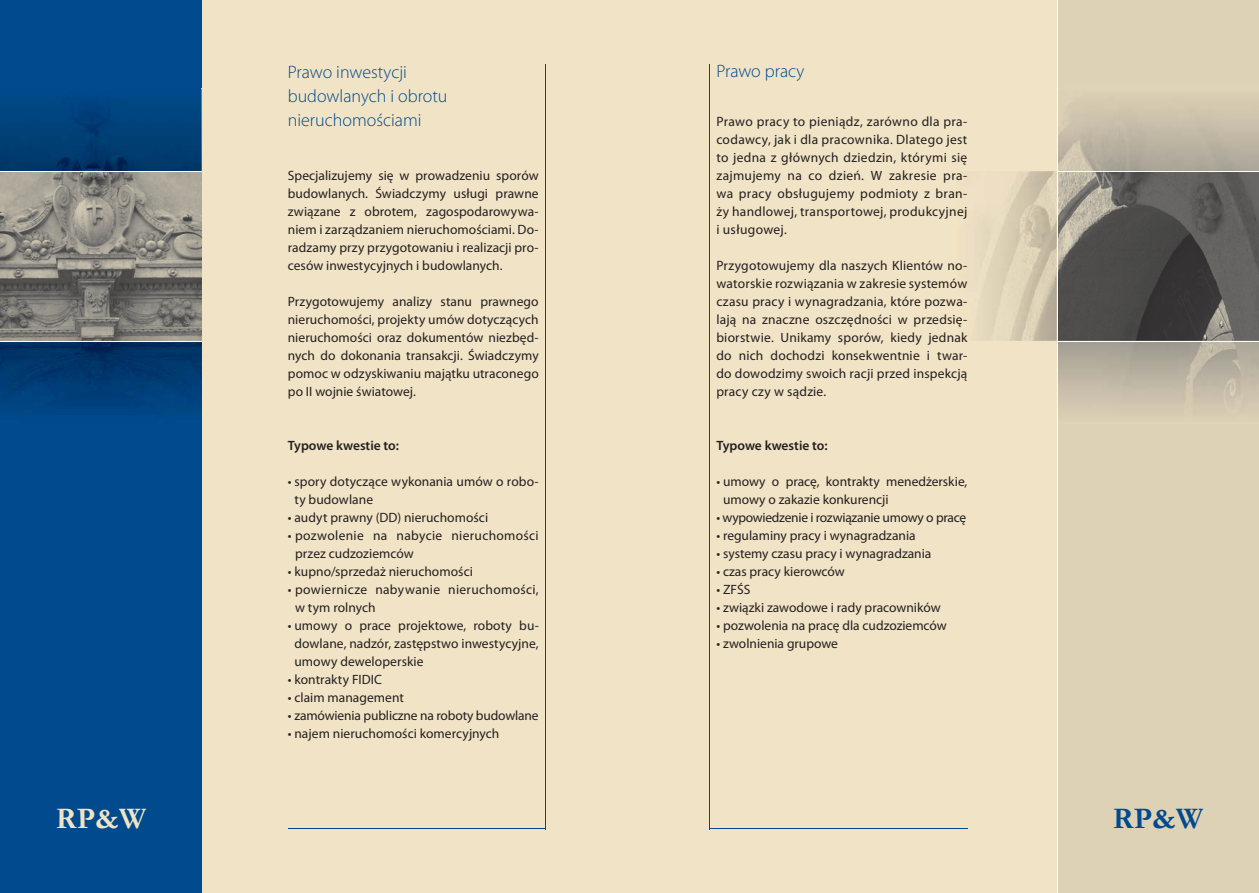
<style>
.page{position:relative;width:1259px;height:893px;background:#f1e3c5}
.page>*{position:absolute;margin:0;border:0;box-sizing:border-box;transform-origin:0 0}
.t1{font:700 30px "Garamond";color:#f1e3c5}
.t2{font:700 30px "Garamond";color:#004a8d}
.t3{font:300 18px/24px "Myriad Pro";color:#004a8d}
.t4{font:13.5px/18px "Myriad Pro";color:#231f20;text-align:justify}
.t5{font:13.5px/18px "Myriad Pro";letter-spacing:.02em;color:#231f20}
.t6{font:13.5px "Myriad Pro";letter-spacing:-.02em;color:#231f20}
.t7{font:600 13.5px "Myriad Pro";color:#231f20}
.s1{color:#211b13}
</style>
<div class="page">
<div style="left:0;top:0;width:202px;height:893px;background:#004a8d"></div>
<div style="left:1057px;top:0;width:202px;height:893px;background:#ddd1b6"></div>
<img style="left:0;top:342px;width:202px;height:70px">
<img style="left:1057px;top:342px;width:202px;height:82px">
<img style="left:0;top:89px;width:202px;height:82px">
<img style="left:1057px;top:86px;width:202px;height:85px">
<img style="left:0;top:172px;width:202px;height:169px">
<img style="left:977px;top:171px;width:282px;height:170px">
<hr style="left:0;top:171px;width:202px;height:1px;background:#fff">
<hr style="left:1057px;top:171px;width:202px;height:1px;background:#fff">
<hr style="left:0;top:341px;width:202px;height:1px;background:#fff">
<hr style="left:1057px;top:341px;width:202px;height:1px;background:#fff">
<hr style="left:709px;top:64px;width:1px;height:765px;background:#004a8d">
<hr style="left:710px;top:828px;width:257px;height:1px;background:#004a8d">
<hr style="left:545px;top:64px;width:1px;height:765px;background:#004a8d">
<hr style="left:289px;top:828px;width:257px;height:1px;background:#004a8d">
<hr style="left:1056px;top:0;width:1px;height:893px;background:#fff">
<h2 class="t3" style="left:288px;top:62px;width:161px">Prawo inwestycji budowlanych i obrotu nieruchomościami</h2>
<p class="t4" style="left:288px;top:168px;width:252px">Specjalizujemy się w prowadzeniu sporów budowlanych. Świadczymy usługi prawne związane z obrotem, zagospodarowywa&shy;niem i zarządzaniem nieruchomościami. Do&shy;radzamy przy przygotowaniu i realizacji pro&shy;cesów inwestycyjnych i budowlanych.</p>
<p class="t4" style="left:288px;top:294px;width:252px">Przygotowujemy analizy stanu prawnego nieruchomości, projekty umów dotyczących nieruchomości oraz dokumentów niezbęd&shy;nych do dokonania transakcji. Świadczymy pomoc w odzyskiwaniu majątku utraconego po II wojnie światowej.</p>
<p class="t7" style="left:288px;top:440px;width:113px">Typowe kwestie to:</p>
<p class="t4" style="left:294px;top:474px;width:246px;text-indent:-7px">• spory dotyczące wykonania umów o robo&shy;ty budowlane</p>
<p class="t4" style="left:288px;top:510px;width:202px">• audyt prawny (DD) nieruchomości</p>
<p class="t5" style="left:295px;top:528px;width:245px;text-indent:-7px">• pozwolenie na nabycie nieruchomości przez cudzoziemców</p>
<p class="t4" style="left:288px;top:564px;width:187px">• kupno/sprzedaż nieruchomości</p>
<p class="t5" style="left:295px;top:582px;width:245px;text-indent:-7px">• powiernicze nabywanie nieruchomości, w tym rolnych</p>
<p class="t4" style="left:294px;top:618px;width:246px;text-indent:-7px">• umowy o prace projektowe, roboty bu&shy;dowlane, nadzór, zastępstwo inwestycyjne, umowy deweloperskie</p>
<p class="t4" style="left:288px;top:672px;width:96px">• kontrakty FIDIC</p>
<p class="t4" style="left:288px;top:690px;width:118px">• claim management</p>
<p class="t4" style="left:288px;top:708px;width:252px">• zamówienia publiczne na roboty budowlane</p>
<p class="t4" style="left:288px;top:726px;width:213px">• najem nieruchomości komercyjnych</p>
<h2 class="t3" style="left:716px;top:61px;width:90px">Prawo pracy</h2>
<p class="t4" style="left:716px;top:114px;width:252px">Prawo pracy to pieniądz, zarówno dla pra&shy;codawcy, jak i dla pracownika. Dlatego jest to jedna z głównych dziedzin, którymi się zajmujemy na co dzień. W zakresie p<span class="s1">ra&shy;</span>wa pracy obsługujemy podmioty z br<span class="s1">an&shy;</span>ży handlowej, transportowej, produkcyj<span class="s1">nej </span>i usługowej.</p>
<p class="t4" style="left:716px;top:258px;width:252px">Przygotowujemy dla naszych Klientów <span class="s1">no&shy;</span>watorskie rozwiązania w zakresie system<span class="s1">ów </span>czasu pracy i wynagradzania, które poz<span class="s1">wa&shy;</span>lają na znaczne oszczędności w przed<span class="s1">się&shy;</span>biorstwie. Unikamy sporów, kiedy jed<span class="s1">nak </span>do nich dochodzi konsekwentnie i twar&shy;do dowodzimy swoich racji przed inspekcją pracy czy w sądzie.</p>
<p class="t7" style="left:716px;top:440px;width:113px">Typowe kwestie to:</p>
<p class="t4" style="left:723px;top:474px;width:246px;text-indent:-7px">• umowy o pracę, kontrakty menedżerskie, umowy o zakazie konkurencji</p>
<p class="t6" style="left:716px;top:512px;width:251px">• wypowiedzenie i rozwiązanie umowy o pracę</p>
<p class="t4" style="left:716px;top:528px;width:201px">• regulaminy pracy i wynagradzania</p>
<p class="t4" style="left:716px;top:546px;width:217px">• systemy czasu pracy i wynagradzania</p>
<p class="t4" style="left:716px;top:564px;width:130px">• czas pracy kierowców</p>
<p class="t4" style="left:716px;top:582px;width:36px">• ZFŚS</p>
<p class="t4" style="left:716px;top:600px;width:226px">• związki zawodowe i rady pracowników</p>
<p class="t4" style="left:716px;top:618px;width:232px">• pozwolenia na pracę dla cudzoziemców</p>
<p class="t4" style="left:716px;top:636px;width:123px">• zwolnienia grupowe</p>
<h1 class="t1" style="left:56px;top:803px;width:92px">RP&amp;W</h1>
<h1 class="t2" style="left:1112px;top:803px;width:92px">RP&amp;W</h1>
</div>
